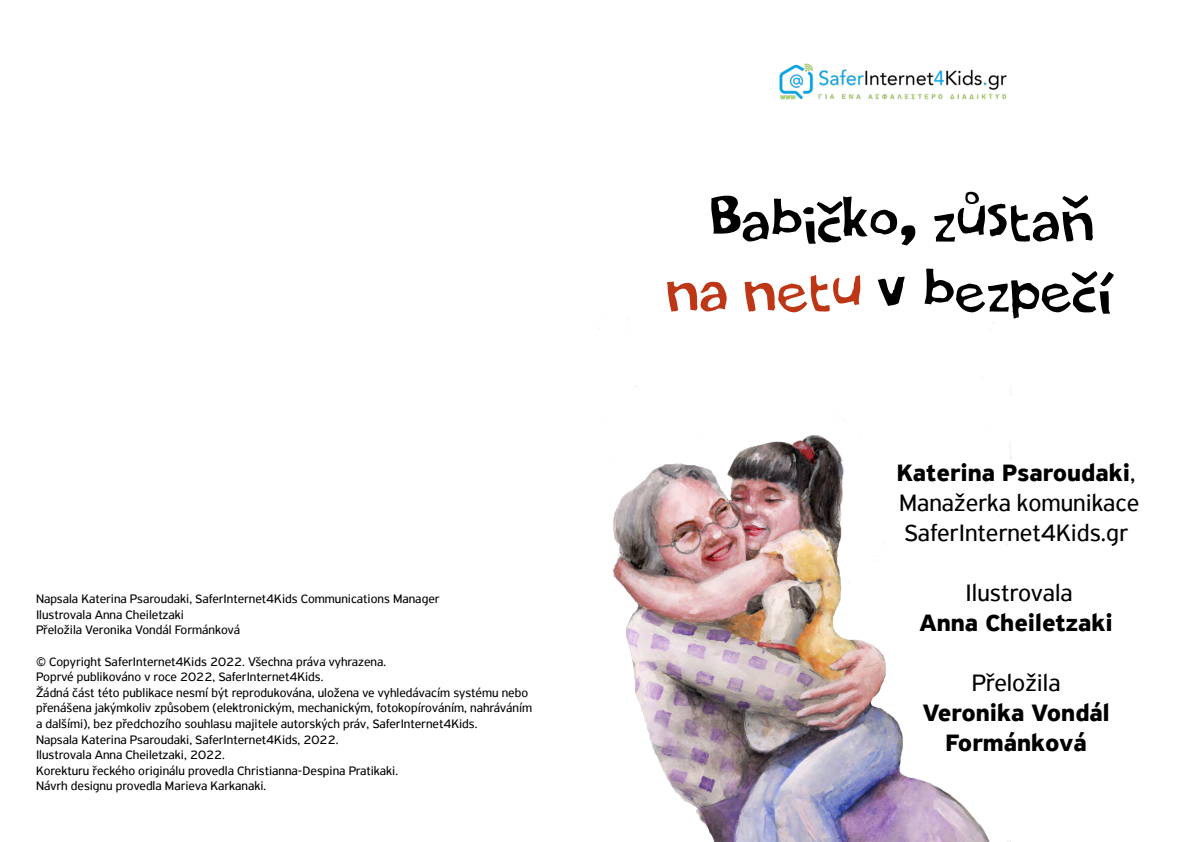
<style>
.page{position:relative;width:1191px;height:842px;background:#fff}
.page>*{position:absolute;margin:0;border:0;box-sizing:border-box;transform-origin:0 0}
.t1{font:72px/70px "PF Amateur Flat Cool";color:#000;text-align:center}
.t2{font:25px/30px "PF Highway Sans Pro";color:#000}
.t3{font:700 25px/30px "PF Highway Sans Pro";color:#000;text-align:center}
.t4{font:13px/15.6px "PF Highway Sans Pro";color:#000}
.s1{color:#bd3615}
.s2{font-weight:700}
</style>
<div class="page">
<img style="left:595px;top:231px;width:416px;height:611px">
<img style="left:779px;top:63px;width:228px;height:37px">
<p class="t4" style="left:36px;top:591px;width:405px">Napsala Katerina Psaroudaki, SaferInternet4Kids Communications Manager<br>Ilustrovala Anna Cheiletzaki<br>Přeložila Veronika Vondál Formánková</p>
<p class="t4" style="left:36px;top:653px;width:498px">© Copyright SaferInternet4Kids 2022. Všechna práva vyhrazena.<br>Poprvé publikováno v roce 2022, SaferInternet4Kids.<br>Žádná část této publikace nesmí být reprodukována, uložena ve vyhledávacím systému nebo přenášena jakýmkoliv způsobem (elektronickým, mechanickým, fotokopírováním, nahráváním a dalšími), bez předchozího souhlasu majitele autorských práv, SaferInternet4Kids.<br>Napsala Katerina Psaroudaki, SaferInternet4Kids, 2022.<br>Ilustrovala Anna Cheiletzaki, 2022.<br>Korekturu řeckého originálu provedla Christianna-Despina Pratikaki.<br>Návrh designu provedla Marieva Karkanaki.</p>
<h1 class="t1" style="left:665px;top:185px;width:447px">Babičko, zůstaň <span class="s1">na netu</span> v bezpečí</h1>
<h2 class="t2" style="left:896px;top:458px;width:244px"><span class="s2">Katerina Psaroudaki</span>,<br>Manažerka komunikace<br>SaferInternet4Kids.gr</h2>
<h2 class="t2" style="left:965px;top:578px;width:109px">Ilustrovala</h2>
<h2 class="t3" style="left:919px;top:608px;width:195px">Anna Cheiletzaki</h2>
<h2 class="t2" style="left:971px;top:668px;width:90px">Přeložila</h2>
<h2 class="t3" style="left:922px;top:698px;width:188px">Veronika Vondál<br>Formánková</h2>
</div>
